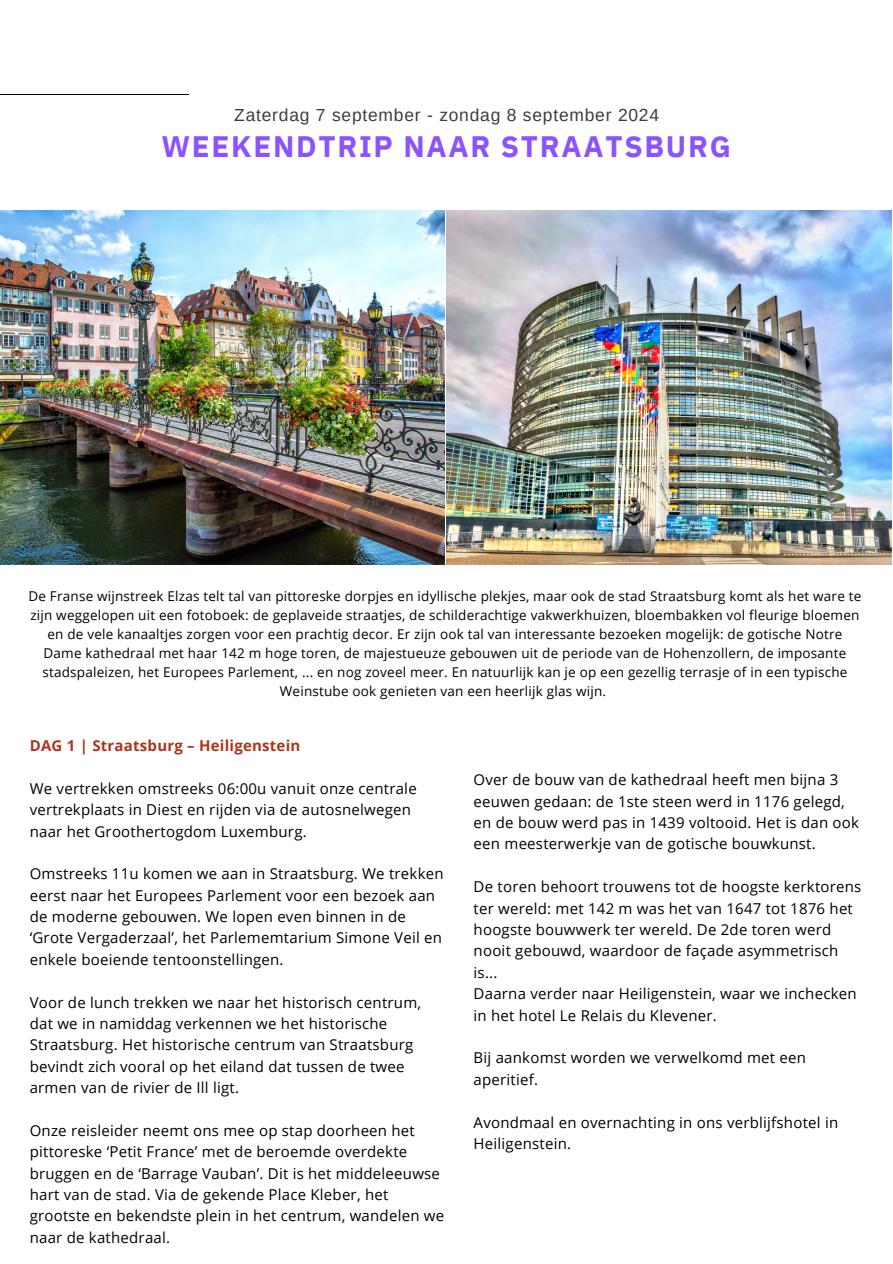
<style>
.page{position:relative;width:893px;height:1264px;background:#fff}
.page>*{position:absolute;margin:0;border:0;box-sizing:border-box;transform-origin:0 0}
.t1{font:700 29.55px "IBM Plex Sans";letter-spacing:.06em;color:#8c52ff}
.t2{font:17.4px "Arimo";letter-spacing:.045em;color:#3c3c3b}
.t3{font:15px/21.3px "Open Sans";letter-spacing:.015em;color:#000}
.t4{font:700 15px "Open Sans";letter-spacing:.015em;color:#ac351c}
.t5{font:13.5px/19px "Open Sans";letter-spacing:.015em;color:#000;text-align:center}
</style>
<div class="page">
<img style="left:0;top:210px;width:891px;height:354px">
<hr style="left:0;top:94px;width:189px;height:1px;background:#000">
<p class="t2" style="left:234px;top:105px;width:426px">Zaterdag 7 september - zondag 8 september 2024</p>
<p class="t1" style="left:161px;top:127px;width:571px">WEEKENDTRIP NAAR STRAATSBURG</p>
<p class="t5" style="left:28px;top:586px;width:834px">De Franse wijnstreek Elzas telt tal van pittoreske dorpjes en idyllische plekjes, maar ook de stad Straatsburg komt als het ware te zijn weggelopen uit een fotoboek: de geplaveide straatjes, de schilderachtige vakwerkhuizen, bloembakken vol fleurige bloemen en de vele kanaaltjes zorgen voor een prachtig decor. Er zijn ook tal van interessante bezoeken mogelijk: de gotische Notre Dame kathedraal met haar 142 m hoge toren, de majestueuze gebouwen uit de periode van de Hohenzollern, de imposante stadspaleizen, het Europees Parlement, ... en nog zoveel meer. En natuurlijk kan je op een gezellig terrasje of in een typische Weinstube ook genieten van een heerlijk glas wijn.</p>
<p class="t4" style="left:30px;top:735px;width:272px">DAG 1 | Straatsburg – Heiligenstein</p>
<p class="t3" style="left:30px;top:777px;width:388px">We vertrekken omstreeks 06:00u vanuit onze centrale vertrekplaats in Diest en rijden via de autosnelwegen naar het Groothertogdom Luxemburg.</p>
<p class="t3" style="left:30px;top:862px;width:415px">Omstreeks 11u komen we aan in Straatsburg. We trekken eerst naar het Europees Parlement voor een bezoek aan de moderne gebouwen. We lopen even binnen in de ‘Grote Vergaderzaal’, het Parlememtarium Simone Veil en enkele boeiende tentoonstellingen.</p>
<p class="t3" style="left:30px;top:991px;width:393px">Voor de lunch trekken we naar het historisch centrum, dat we in namiddag verkennen we het historische Straatsburg. Het historische centrum van Straatsburg bevindt zich vooral op het eiland dat tussen de twee armen van de rivier de Ill ligt.</p>
<p class="t3" style="left:30px;top:1119px;width:416px">Onze reisleider neemt ons mee op stap doorheen het pittoreske ‘Petit France’ met de beroemde overdekte bruggen en de ‘Barrage Vauban’. Dit is het middeleeuwse hart van de stad. Via de gekende Place Kleber, het grootste en bekendste plein in het centrum, wandelen we naar de kathedraal.</p>
<p class="t3" style="left:473px;top:768px;width:366px">Over de bouw van de kathedraal heeft men bijna 3</p>
<p class="t3" style="left:473px;top:790px;width:387px">eeuwen gedaan: de 1ste steen werd in 1176 gelegd, en de bouw werd pas in 1439 voltooid. Het is dan ook een meesterwerkje van de gotische bouwkunst.</p>
<p class="t3" style="left:473px;top:875px;width:389px">De toren behoort trouwens tot de hoogste kerktorens ter wereld: met 142 m was het van 1647 tot 1876 het hoogste bouwwerk ter wereld. De 2de toren werd nooit gebouwd, waardoor de façade asymmetrisch is...</p>
<p class="t3" style="left:473px;top:982px;width:384px">Daarna verder naar Heiligenstein, waar we inchecken in het hotel Le Relais du Klevener.</p>
<p class="t3" style="left:473px;top:1046px;width:334px">Bij aankomst worden we verwelkomd met een aperitief.</p>
<p class="t3" style="left:473px;top:1110px;width:366px">Avondmaal en overnachting in ons verblijfshotel in<br>Heiligenstein.</p>
</div>
